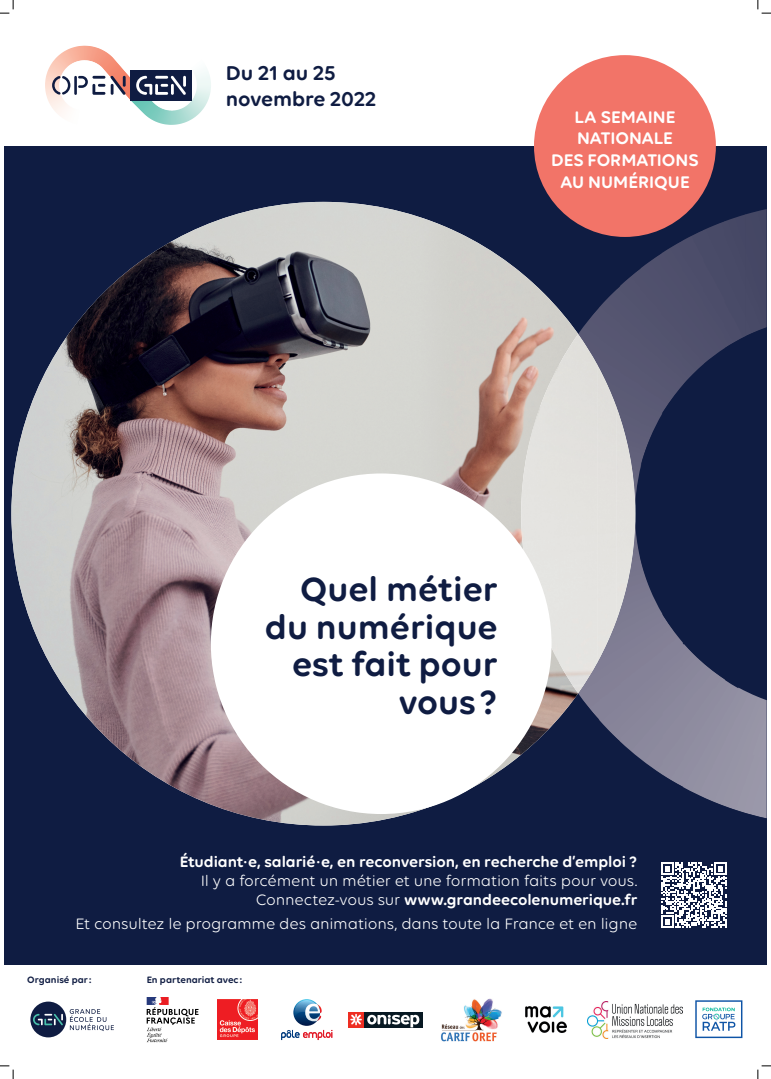
<style>
.page{position:relative;width:771px;height:1079px;background:#fff}
.page>*{position:absolute;margin:0;border:0;box-sizing:border-box;transform-origin:0 0}
.t1{font:600 36.25px/37.4px "Volte Rounded";color:#0f1c42;text-align:right}
.t2{font:600 21.62px/25.9px "Volte Rounded";letter-spacing:-.01em;color:#0f1c42}
.t3{font:600 18.12px/21.8px "Volte Rounded";color:#fff;text-align:center}
.t4{font:16.25px/18.8px "Volte Rounded";letter-spacing:-.01em;color:#fff;text-align:right}
.t5{font:600 16.25px "Volte Rounded";letter-spacing:-.005em;color:#fff}
.t6{font:600 10px "Volte Rounded";letter-spacing:-.005em;color:#0f1c42}
.s1{font-weight:600}
</style>
<div class="page">
<div style="left:4px;top:146px;width:762px;height:818px;background:#0f1c42"></div>
<img style="left:11px;top:202px;width:567px;height:623px">
<img style="left:683px;top:688px;width:83px;height:130px">
<img style="left:661px;top:613px;width:22px;height:174px">
<img style="left:620px;top:557px;width:42px;height:217px">
<img style="left:599px;top:621px;width:21px;height:120px">
<img style="left:578px;top:663px;width:21px;height:56px">
<img style="left:682px;top:644px;width:42px;height:44px">
<img style="left:724px;top:679px;width:15px;height:9px">
<img style="left:620px;top:269px;width:21px;height:288px">
<img style="left:640px;top:254px;width:22px;height:213px">
<img style="left:599px;top:286px;width:21px;height:120px">
<img style="left:661px;top:241px;width:22px;height:173px">
<img style="left:682px;top:230px;width:21px;height:155px">
<img style="left:578px;top:308px;width:21px;height:56px">
<img style="left:703px;top:222px;width:21px;height:142px">
<img style="left:724px;top:214px;width:21px;height:134px">
<div style="left:745px;top:209px;width:21px;height:127px;background:#454765"></div>
<img style="left:558px;top:334px;width:39px;height:359px">
<img style="left:597px;top:364px;width:19px;height:299px">
<img style="left:539px;top:387px;width:8px;height:218px">
<img style="left:616px;top:406px;width:19px;height:215px">
<img style="left:521px;top:406px;width:19px;height:176px">
<div style="left:211px;top:473px;width:340px;height:341px;background:#fff;border-radius:50%"></div>
<img style="left:45px;top:46px;width:84px;height:69px">
<img style="left:130px;top:71px;width:81px;height:54px">
<div style="left:130px;top:70px;width:62px;height:30px;background:#0f1c42"></div>
<svg style="left:52px;top:76px;width:18px;height:19px"></svg>
<hr style="left:74px;top:76px;width:3px;height:19px;background:#0f1c42">
<svg style="left:78px;top:76px;width:108px;height:24px"></svg>
<div style="left:534px;top:55px;width:181px;height:182px;background:#f27468;border-radius:50%"></div>
<svg style="left:661px;top:862px;width:65px;height:66px"></svg>
<img style="left:441px;top:998px;width:61px;height:43px">
<svg style="left:293px;top:999px;width:27px;height:26px"></svg>
<svg style="left:294px;top:1000px;width:27px;height:21px"></svg>
<svg style="left:281px;top:1030px;width:51px;height:10px"></svg>
<div style="left:364px;top:1011px;width:58px;height:16px;background:#071822"></div>
<div style="left:348px;top:1011px;width:16px;height:16px;background:#ee2e22"></div>
<svg style="left:350px;top:1013px;width:69px;height:14px"></svg>
<img style="left:525px;top:1006px;width:42px;height:26px">
<img style="left:587px;top:1001px;width:95px;height:37px">
<svg style="left:147px;top:997px;width:51px;height:45px"></svg>
<div style="left:30px;top:1001px;width:36px;height:36px;background:#0f1c42;border-radius:50%"></div>
<svg style="left:33px;top:1013px;width:30px;height:12px"></svg>
<svg style="left:70px;top:1009px;width:44px;height:22px"></svg>
<svg style="left:695px;top:1000px;width:48px;height:39px"></svg>
<img style="left:217px;top:999px;width:41px;height:41px">
<svg style="left:0;top:0;width:14px;height:14px"></svg>
<svg style="left:0;top:1065px;width:14px;height:14px"></svg>
<svg style="left:757px;top:0;width:13px;height:14px"></svg>
<svg style="left:757px;top:1065px;width:13px;height:14px"></svg>
<h2 class="t2" style="left:226px;top:60px;width:152px">Du 21 au 25 novembre 2022</h2>
<p class="t3" style="left:551px;top:105px;width:149px">LA SEMAINE<br>NATIONALE<br>DES FORMATIONS<br>AU NUMÉRIQUE</p>
<h1 class="t1" style="left:265px;top:569px;width:234px">Quel métier du numérique est fait pour vous ?</h1>
<p class="t5" style="left:180px;top:852px;width:459px">Étudiant·e, salarié·e, en reconversion, en recherche d’emploi ?</p>
<p class="t4" style="left:201px;top:870px;width:438px">Il y a forcément un métier et une formation faits pour vous.<br>Connectez-vous sur <span class="s1">www.grandeecolenumerique.fr</span></p>
<p class="t4" style="left:76px;top:913px;width:563px">Et consultez le programme des animations, dans toute la France et en ligne</p>
<p class="t6" style="left:27px;top:974px;width:66px">Organisé par :</p>
<p class="t6" style="left:147px;top:974px;width:97px">En partenariat avec :</p>
</div>
